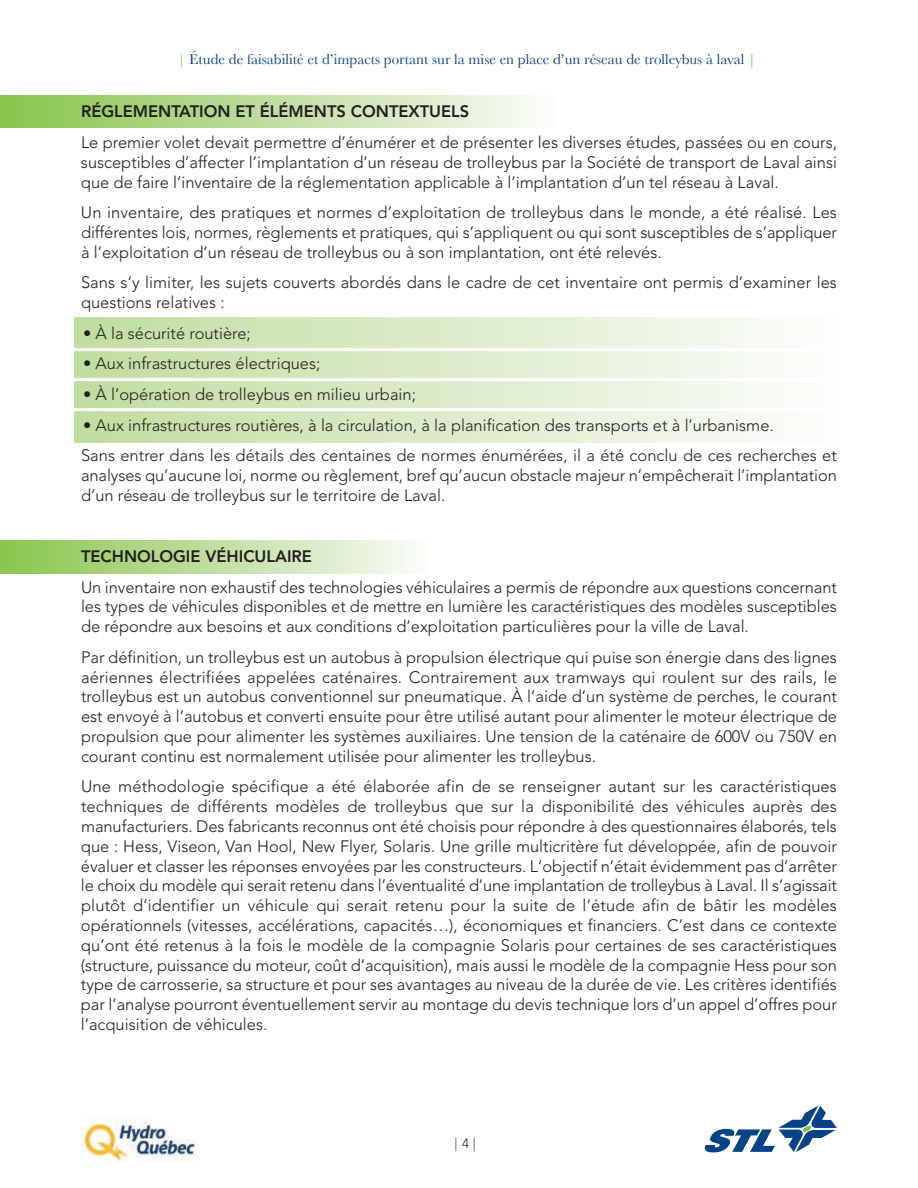
<style>
.page{position:relative;width:918px;height:1188px;background:#fff}
.page>*{position:absolute;margin:0;border:0;box-sizing:border-box;transform-origin:0 0}
.t1{font:300 16.5px/19.8px "Avenir";color:#231f20;text-align:justify}
.t2{font:800 16.5px "Avenir";color:#231f20}
.t3{font:15px "Baskerville";color:#054286}
.t4{font:300 13.5px "Avenir";color:#054286}
.s1{color:#83c447}
.s2{color:#231f20}
</style>
<div class="page">
<div style="left:74px;top:317px;width:763px;height:126px;background:linear-gradient(to right,#bfdd9f,#fcfdfb)"></div>
<div style="left:0;top:95px;width:555px;height:33px;background:linear-gradient(to right,#88c44c,#fbfbf9)"></div>
<div style="left:0;top:541px;width:429px;height:32px;background:linear-gradient(to right,#89c44d,#fbfbf9)"></div>
<svg style="left:705px;top:1105px;width:132px;height:47px"></svg>
<img style="left:81px;top:1117px;width:115px;height:46px">
<hr style="left:54px;top:348px;width:787px;height:3px;background:#fff">
<hr style="left:54px;top:378px;width:787px;height:3px;background:#fff">
<hr style="left:54px;top:408px;width:787px;height:3px;background:#fff">
<p class="t3" style="left:178px;top:51px;width:580px"><span class="s1">|</span> Étude de faisabilité et d’impacts portant sur la mise en place d’un réseau de trolleybus à laval <span class="s1">|</span></p>
<p class="t2" style="left:81px;top:105px;width:390px">RÉGLEMENTATION ET ÉLÉMENTS CONTEXTUELS</p>
<p class="t1" style="left:81px;top:134px;width:758px">Le premier volet devait permettre d’énumérer et de présenter les diverses études, passées ou en cours, susceptibles d’affecter l’implantation d’un réseau de trolleybus par la Société de transport de Laval ainsi que de faire l’inventaire de la réglementation applicable à l’implantation d’un tel réseau à Laval.</p>
<p class="t1" style="left:81px;top:204px;width:758px">Un inventaire, des pratiques et normes d’exploitation de trolleybus dans le monde, a été réalisé. Les différentes lois, normes, règlements et pratiques, qui s’appliquent ou qui sont susceptibles de s’appliquer à l’exploitation d’un réseau de trolleybus ou à son implantation, ont été relevés.</p>
<p class="t1" style="left:81px;top:274px;width:758px">Sans s’y limiter, les sujets couverts abordés dans le cadre de cet inventaire ont permis d’examiner les questions relatives :</p>
<p class="t1" style="left:83px;top:325px;width:169px">• À la sécurité routière;</p>
<p class="t1" style="left:83px;top:355px;width:239px">• Aux infrastructures électriques;</p>
<p class="t1" style="left:83px;top:386px;width:334px">• À l’opération de trolleybus en milieu urbain;</p>
<p class="t1" style="left:81px;top:411px;width:758px;line-height:30.6px">• Aux infrastructures routières, à la circulation, à la planification des transports et à l’urbanisme.<br>Sans entrer dans les détails des centaines de normes énumérées, il a été conclu de ces recherches et</p>
<p class="t1" style="left:81px;top:467px;width:758px">analyses qu’aucune loi, norme ou règlement, bref qu’aucun obstacle majeur n’empêcherait l’implantation d’un réseau de trolleybus sur le territoire de Laval.</p>
<p class="t2" style="left:81px;top:550px;width:233px">TECHNOLOGIE VÉHICULAIRE</p>
<p class="t1" style="left:81px;top:578px;width:758px">Un inventaire non exhaustif des technologies véhiculaires a permis de répondre aux questions concernant les types de véhicules disponibles et de mettre en lumière les caractéristiques des modèles susceptibles de répondre aux besoins et aux conditions d’exploitation particulières pour la ville de Laval.</p>
<p class="t1" style="left:81px;top:649px;width:758px">Par définition, un trolleybus est un autobus à propulsion électrique qui puise son énergie dans des lignes aériennes électrifiées appelées caténaires. Contrairement aux tramways qui roulent sur des rails, le trolleybus est un autobus conventionnel sur pneumatique. À l’aide d’un système de perches, le courant est envoyé à l’autobus et converti ensuite pour être utilisé autant pour alimenter le moteur électrique de propulsion que pour alimenter les systèmes auxiliaires. Une tension de la caténaire de 600V ou 750V en courant continu est normalement utilisée pour alimenter les trolleybus.</p>
<p class="t1" style="left:81px;top:778px;width:758px">Une méthodologie spécifique a été élaborée afin de se renseigner autant sur les caractéristiques techniques de différents modèles de trolleybus que sur la disponibilité des véhicules auprès des manufacturiers. Des fabricants reconnus ont été choisis pour répondre à des questionnaires élaborés, tels que : Hess, Viseon, Van Hool, New Flyer, Solaris. Une grille multicritère fut développée, afin de pouvoir évaluer et classer les réponses envoyées par les constructeurs. L’objectif n’était évidemment pas d’arrêter le choix du modèle qui serait retenu dans l’éventualité d’une implantation de trolleybus à Laval. Il s’agissait plutôt d’identifier un véhicule qui serait retenu pour la suite de l’étude afin de bâtir les modèles opérationnels (vitesses, accélérations, capacités…), économiques et financiers. C’est dans ce contexte qu’ont été retenus à la fois le modèle de la compagnie Solaris pour certaines de ses caractéristiques (structure, puissance du moteur, coût d’acquisition), mais aussi le modèle de la compagnie Hess pour son type de carrosserie, sa structure et pour ses avantages au niveau de la durée de vie. Les critères identifiés par l’analyse pourront éventuellement servir au montage du devis technique lors d’un appel d’offres pour l’acquisition de véhicules.</p>
<p class="t4" style="left:454px;top:1137px;width:23px">|<span class="s2">4</span>|</p>
</div>
